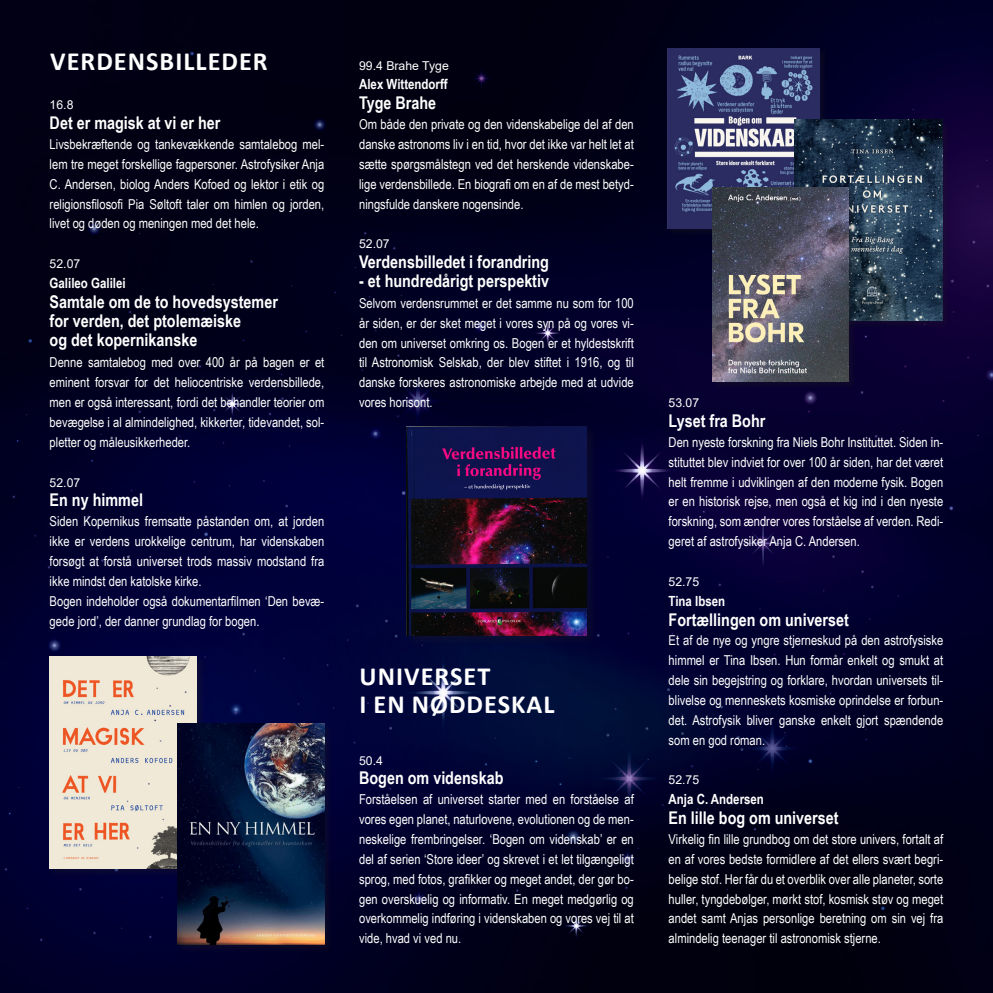
<style>
.page{position:relative;width:993px;height:993px;background:#fff}
.page>*{position:absolute;margin:0;border:0;box-sizing:border-box;transform-origin:0 0}
.underoverskrift{font:700 26.25px/28px "Calibri";letter-spacing:.04em;color:#fff}
.titel{font:700 17.5px/19.2px "Arial Narrow";color:#fff}
.forfatter{font:700 14px "Arial Narrow";color:#fff}
.brød{font:13.65px/19.8px "Arial Narrow";color:#fff;text-align:justify}
.dk5{font:12.25px "Arial";color:#fff}
</style>
<div class="page">
<img style="left:0;top:0;width:992px;height:992px">
<div style="left:49px;top:655px;width:156px;height:222px;background:#231f20;opacity:.3"></div>
<img style="left:50px;top:656px;width:146px;height:211px">
<div style="left:176px;top:722px;width:157px;height:231px;background:#231f20;opacity:.3"></div>
<img style="left:177px;top:723px;width:147px;height:220px">
<div style="left:666px;top:47px;width:161px;height:189px;background:#231f20;opacity:.3"></div>
<img style="left:667px;top:48px;width:151px;height:180px">
<div style="left:793px;top:118px;width:157px;height:211px;background:#231f20;opacity:.3"></div>
<img style="left:794px;top:120px;width:147px;height:200px">
<div style="left:404px;top:424px;width:194px;height:223px;background:#231f20;opacity:.3"></div>
<img style="left:407px;top:427px;width:179px;height:208px">
<div style="left:711px;top:186px;width:145px;height:203px;background:#231f20;opacity:.3"></div>
<img style="left:712px;top:187px;width:136px;height:194px">
<h1 class="underoverskrift" style="left:50px;top:46px;width:219px">VERDENSBILLEDER</h1>
<h2 class="dk5" style="left:50px;top:96px;width:25px">16.8</h2>
<h1 class="titel" style="left:50px;top:112px;width:172px">Det er magisk at vi er her</h1>
<p class="brød" style="left:50px;top:134px;width:276px">Livsbekræftende og tankevækkende samtalebog mel&shy;lem tre meget forskellige fagpersoner. Astrofysiker Anja C. Andersen, biolog Anders Kofoed og lektor i etik og religionsfilosofi Pia Søltoft taler om himlen og jorden, livet og døden og meningen med det hele.</p>
<h2 class="dk5" style="left:50px;top:255px;width:32px">52.07</h2>
<h2 class="forfatter" style="left:50px;top:272px;width:77px">Galileo Galilei</h2>
<h1 class="titel" style="left:50px;top:291px;width:230px">Samtale om de to hovedsystemer for verden, det ptolemæiske<br>og det kopernikanske</h1>
<p class="brød" style="left:50px;top:352px;width:276px">Denne samtalebog med over 400 år på bagen er et eminent forsvar for det heliocentriske verdensbillede, men er også interessant, fordi det behandler teorier om bevægelse i al almindelighed, kikkerter, tidevandet, sol&shy;pletter og måleusikkerheder.</p>
<h2 class="dk5" style="left:50px;top:473px;width:32px">52.07</h2>
<h1 class="titel" style="left:50px;top:489px;width:95px">En ny himmel</h1>
<p class="brød" style="left:50px;top:511px;width:276px">Siden Kopernikus fremsatte påstanden om, at jorden ikke er verdens urokkelige centrum, har videnskaben forsøgt at forstå universet trods massiv modstand fra ikke mindst den katolske kirke.</p>
<p class="brød" style="left:50px;top:590px;width:276px">Bogen indeholder også dokumentarfilmen ‘Den bevæ&shy;gede jord’, der danner grundlag for bogen.</p>
<h2 class="dk5" style="left:359px;top:57px;width:91px">99.4 Brahe Tyge</h2>
<h2 class="forfatter" style="left:359px;top:74px;width:90px">Alex Wittendorff</h2>
<h1 class="titel" style="left:359px;top:92px;width:79px">Tyge Brahe</h1>
<p class="brød" style="left:359px;top:114px;width:276px">Om både den private og den videnskabelige del af den danske astronoms liv i en tid, hvor det ikke var helt let at sætte spørgsmålstegn ved det herskende videnskabe&shy;lige verdensbillede. En biografi om en af de mest betyd&shy;ningsfulde danskere nogensinde.</p>
<h2 class="dk5" style="left:359px;top:235px;width:32px">52.07</h2>
<h1 class="titel" style="left:359px;top:251px;width:191px">Verdensbilledet i forandring</h1>
<h1 class="titel" style="left:359px;top:270px;width:191px">- et hundredårigt perspektiv</h1>
<p class="brød" style="left:359px;top:292px;width:276px">Selvom verdensrummet er det samme nu som for 100 år siden, er der sket meget i vores syn på og vores vi&shy;den om universet omkring os. Bogen er et hyldestskrift til Astronomisk Selskab, der blev stiftet i 1916, og til danske forskeres astronomiske arbejde med at udvide vores horisont.</p>
<h1 class="underoverskrift" style="left:359px;top:662px;width:196px">UNIVERSET<br>I EN NØDDESKAL</h1>
<h2 class="dk5" style="left:359px;top:751px;width:25px">50.4</h2>
<h1 class="titel" style="left:359px;top:767px;width:146px">Bogen om videnskab</h1>
<p class="brød" style="left:359px;top:788px;width:276px">Forståelsen af universet starter med en forståelse af vores egen planet, naturlovene, evolutionen og de men&shy;neskelige frembringelser. ‘Bogen om videnskab’ er en del af serien ‘Store ideer’ og skrevet i et let tilgængeligt sprog, med fotos, grafikker og meget andet, der gør bo&shy;gen overskuelig og informativ. En meget medgørlig og overkommelig indføring i videnskaben og vores vej til at vide, hvad vi ved nu.</p>
<h2 class="dk5" style="left:668px;top:394px;width:32px">53.07</h2>
<h1 class="titel" style="left:668px;top:410px;width:98px">Lyset fra Bohr</h1>
<p class="brød" style="left:668px;top:431px;width:276px">Den nyeste forskning fra Niels Bohr Instituttet. Siden in&shy;stituttet blev indviet for over 100 år siden, har det været helt fremme i udviklingen af den moderne fysik. Bogen er en historisk rejse, men også et kig ind i den nyeste forskning, som ændrer vores forståelse af verden. Redi&shy;geret af astrofysiker Anja C. Andersen.</p>
<h2 class="dk5" style="left:668px;top:573px;width:32px">52.75</h2>
<h2 class="forfatter" style="left:668px;top:590px;width:58px">Tina Ibsen</h2>
<h1 class="titel" style="left:668px;top:608px;width:182px">Fortællingen om universet</h1>
<p class="brød" style="left:668px;top:630px;width:276px">Et af de nye og yngre stjerneskud på den astrofysiske himmel er Tina Ibsen. Hun formår enkelt og smukt at dele sin begejstring og forklare, hvordan universets til&shy;blivelse og menneskets kosmiske oprindelse er forbun&shy;det. Astrofysik bliver ganske enkelt gjort spændende som en god roman.</p>
<h2 class="dk5" style="left:668px;top:771px;width:32px">52.75</h2>
<h2 class="forfatter" style="left:668px;top:788px;width:97px">Anja C. Andersen</h2>
<h1 class="titel" style="left:668px;top:807px;width:171px">En lille bog om universet</h1>
<p class="brød" style="left:668px;top:828px;width:276px">Virkelig fin lille grundbog om det store univers, fortalt af en af vores bedste formidlere af det ellers svært begri&shy;belige stof. Her får du et overblik over alle planeter, sorte huller, tyngdebølger, mørkt stof, kosmisk støv og meget andet samt Anjas personlige beretning om sin vej fra almindelig teenager til astronomisk stjerne.</p>
</div>
